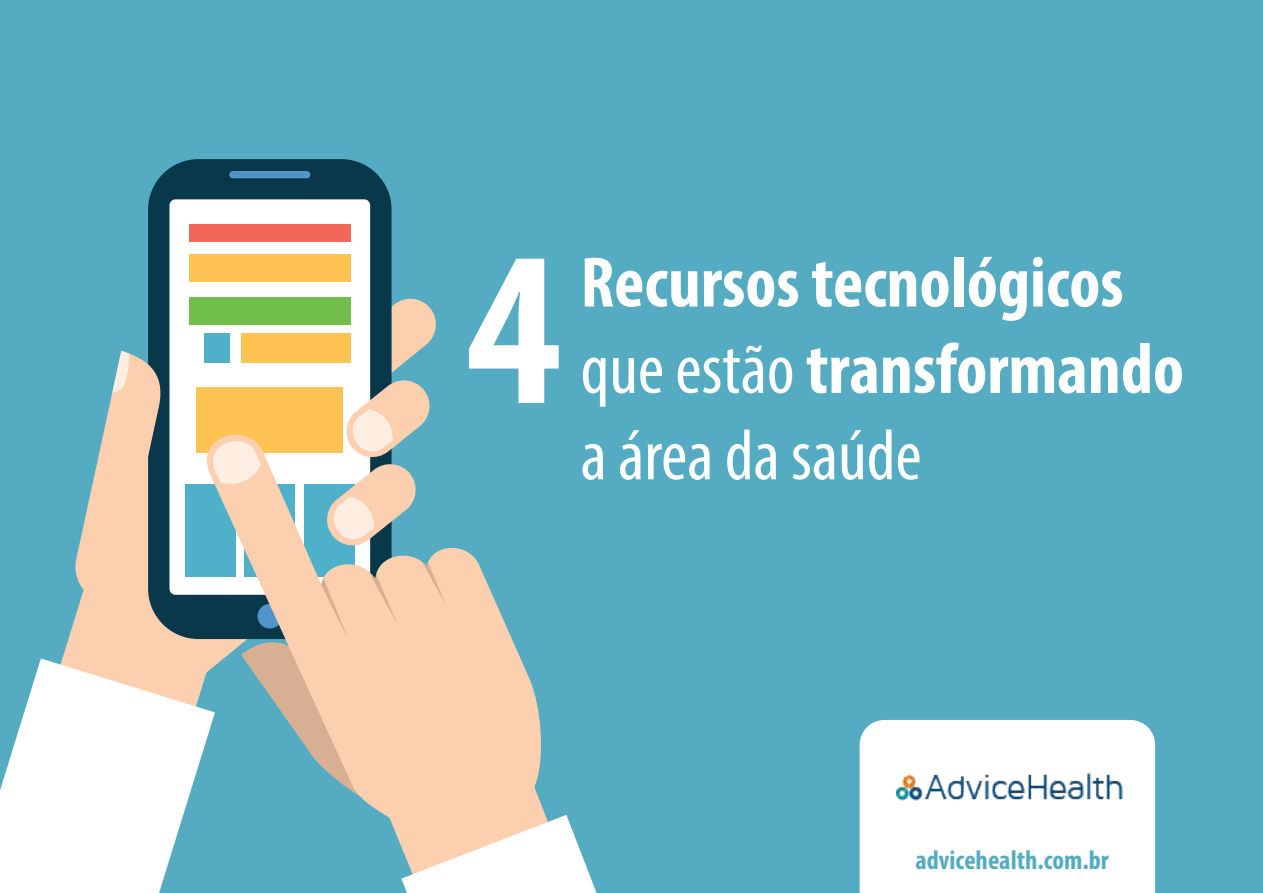
<style>
.page{position:relative;width:1263px;height:893px;background:#55acc2}
.page>*{position:absolute;margin:0;border:0;box-sizing:border-box;transform-origin:0 0}
.t1{font:700 condensed 222px "Myriad Pro";color:#fff}
.t2{font:700 condensed 72px/86.4px "Myriad Pro";color:#fff}
.t3{font:700 condensed 27px "Myriad Pro";color:#55acc2}
.s1{font-weight:400}
</style>
<div class="page">
<svg style="left:62px;top:605px;width:81px;height:53px;background:#e9ccb0"></svg>
<div style="left:143px;top:605px;width:49px;height:53px;background:#fcd0ae"></div>
<svg style="left:392px;top:298px;width:44px;height:75px;fill:#fcd0ae"></svg>
<div style="left:148px;top:159px;width:244px;height:480px;background:#09384b;border-radius:50px"></div>
<div style="left:169px;top:199px;width:201px;height:396px;background:#fff;border-radius:6px"></div>
<div style="left:229px;top:171px;width:81px;height:7px;background:#5294c9;border-radius:4px"></div>
<div style="left:197px;top:387px;width:146px;height:65px;background:#fec352"></div>
<div style="left:189px;top:224px;width:162px;height:17px;background:#f26757"></div>
<div style="left:189px;top:254px;width:162px;height:28px;background:#fec352"></div>
<div style="left:189px;top:298px;width:162px;height:27px;background:#71bf4a"></div>
<div style="left:241px;top:333px;width:110px;height:29px;background:#fec352"></div>
<div style="left:204px;top:333px;width:25px;height:29px;background:#4fb0c9"></div>
<div style="left:185px;top:484px;width:51px;height:93px;background:#4fb0c9"></div>
<svg style="left:0;top:658px;width:192px;height:235px;background:#edf2f2"></svg>
<svg style="left:192px;top:420px;width:286px;height:366px"></svg>
<svg style="left:241px;top:562px;width:356px;height:331px"></svg>
<svg style="left:75px;top:351px;width:86px;height:254px"></svg>
<svg style="left:322px;top:377px;width:111px;height:175px"></svg>
<svg style="left:202px;top:429px;width:59px;height:57px"></svg>
<div style="left:860px;top:720px;width:295px;height:173px;background:#fff"></div>
<img style="left:896px;top:774px;width:227px;height:27px">
<h1 class="t1" style="left:466px;top:190px;width:96px">4</h1>
<p class="t2" style="left:580px;top:238px;width:605px">Recursos tecnológicos <span class="s1">que estão</span> transformando <span class="s1">a área da saúde</span></p>
<p class="t3" style="left:915px;top:843px;width:195px">advicehealth.com.br</p>
</div>
